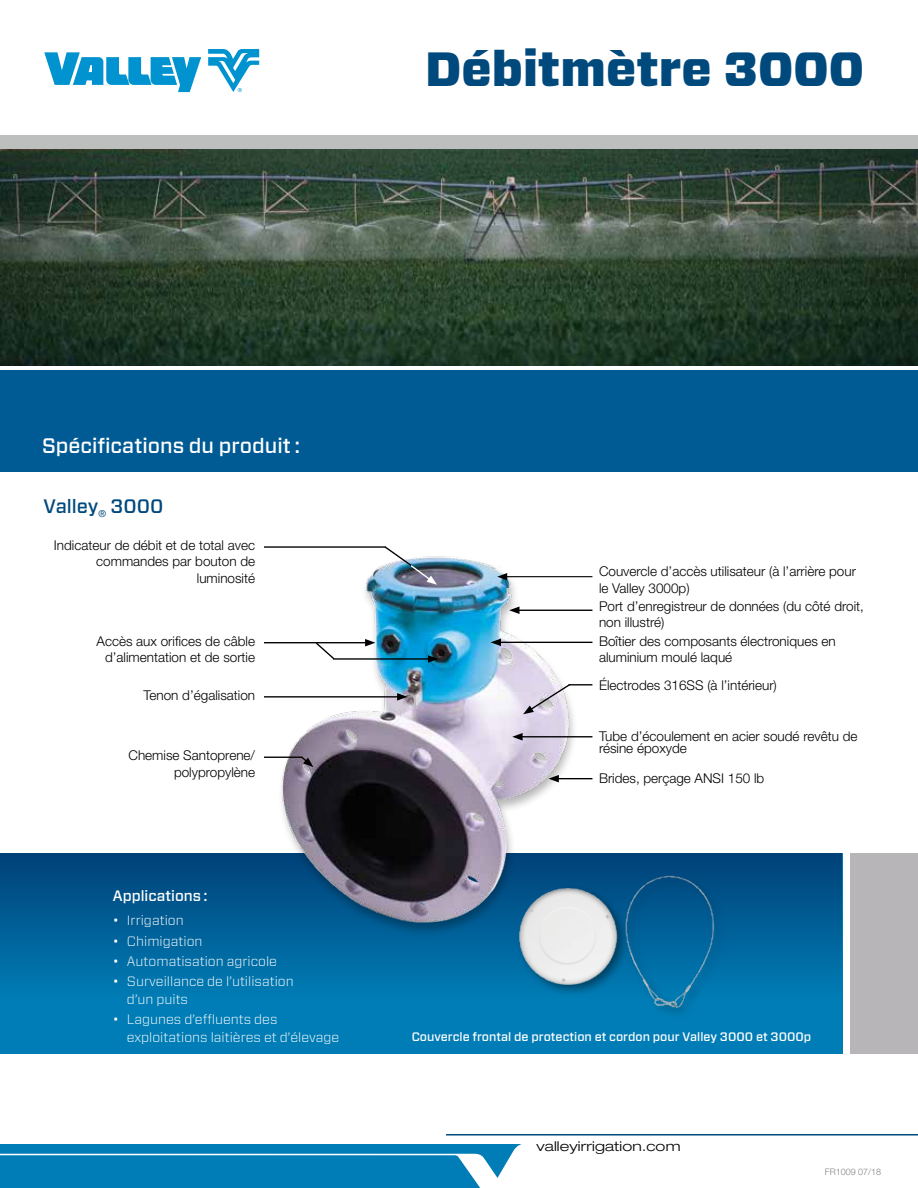
<style>
.page{position:relative;width:918px;height:1188px;background:#fff}
.page>*{position:absolute;margin:0;border:0;box-sizing:border-box;transform-origin:0 0}
.t1{font:900 48px "Forza";color:#00497c}
.t2{font:500 21px "Forza";color:#fff}
.t3{font:500 19.5px "Forza";color:#00497c}
.t4{font:500 15px "Forza";color:#fff}
.t5{font:300 13.5px/16.2px "Helvetica Neue LT Pro";color:#000}
.t6{font:300 13.5px/18px "Forza";color:#fff}
.t7{font:300 expanded 13.5px "Helvetica Neue LT Pro";letter-spacing:.01em;color:#000;scale:1.1 1}
.t8{font:500 12.3px "Forza";color:#fff}
.t9{font:300 9px "Helvetica Neue LT Pro";color:#808285}
</style>
<div class="page">
<hr style="left:446px;top:1134px;width:472px;height:2px;background:#00497c">
<div style="left:0;top:370px;width:918px;height:102px;background:#005b94"></div>
<div style="left:0;top:854px;width:842px;height:200px;background:#007db6"></div>
<div style="left:0;top:854px;width:842px;height:144px;background:linear-gradient(to bottom,#004278,#007cb4)"></div>
<svg style="left:0;top:1144px;width:522px;height:44px;background:#1889bd"></svg>
<svg style="left:208px;top:49px;width:51px;height:43px"></svg>
<svg style="left:44px;top:52px;width:157px;height:40px"></svg>
<img style="left:273px;top:556px;width:310px;height:393px">
<hr style="left:520px;top:736px;width:72px;height:1px;background:#000">
<svg style="left:512px;top:733px;width:11px;height:8px"></svg>
<hr style="left:499px;top:642px;width:93px;height:1px;background:#000">
<svg style="left:491px;top:639px;width:10px;height:7px"></svg>
<hr style="left:264px;top:696px;width:135px;height:2px;background:#000">
<svg style="left:397px;top:693px;width:10px;height:8px"></svg>
<hr style="left:505px;top:576px;width:87px;height:1px;background:#000">
<svg style="left:497px;top:573px;width:10px;height:7px"></svg>
<hr style="left:557px;top:778px;width:35px;height:1px;background:#000">
<svg style="left:549px;top:775px;width:10px;height:7px"></svg>
<svg style="left:523px;top:683px;width:69px;height:31px"></svg>
<hr style="left:264px;top:642px;width:103px;height:1px;background:#000">
<svg style="left:365px;top:639px;width:10px;height:7px"></svg>
<hr style="left:333px;top:658px;width:97px;height:2px;background:#000">
<svg style="left:428px;top:655px;width:10px;height:8px"></svg>
<svg style="left:314px;top:641px;width:22px;height:20px"></svg>
<hr style="left:264px;top:546px;width:122px;height:2px;background:#000">
<svg style="left:383px;top:546px;width:54px;height:39px"></svg>
<hr style="left:264px;top:757px;width:38px;height:1px;background:#000">
<svg style="left:300px;top:755px;width:13px;height:12px"></svg>
<hr style="left:517px;top:610px;width:75px;height:1px;background:#000">
<svg style="left:509px;top:606px;width:11px;height:8px"></svg>
<div style="left:516px;top:872px;width:211px;height:148px;background:#000;opacity:.42"></div>
<img style="left:513px;top:872px;width:204px;height:141px">
<div style="left:850px;top:854px;width:68px;height:200px;background:#b7b5b7"></div>
<img style="left:0;top:149px;width:918px;height:216px">
<div style="left:0;top:136px;width:918px;height:13px;background:#bdbfbf"></div>
<h1 class="t1" style="left:425px;top:37px;width:440px">Débitmètre 3000</h1>
<h2 class="t2" style="left:42px;top:432px;width:260px">Spécifications du produit :</h2>
<h3 class="t3" style="left:44px;top:493px;width:121px">Valley<sub>®</sub> 3000</h3>
<p class="t5" style="left:54px;top:537px;width:203px;text-align:right">Indicateur de débit et de total avec commandes par bouton de luminosité</p>
<p class="t5" style="left:97px;top:633px;width:160px;text-align:right">Accès aux orifices de câble d’alimentation et de sortie</p>
<p class="t5" style="left:144px;top:687px;width:113px">Tenon d’égalisation</p>
<p class="t5" style="left:129px;top:747px;width:128px;text-align:right">Chemise Santoprene/ polypropylène</p>
<p class="t4" style="left:113px;top:886px;width:96px">Applications :</p>
<p class="t6" style="left:113px;top:911px;width:72px">• Irrigation</p>
<p class="t6" style="left:113px;top:931px;width:91px">• Chimigation</p>
<p class="t6" style="left:113px;top:952px;width:166px">• Automatisation agricole</p>
<p class="t6" style="left:127px;top:972px;width:168px;text-indent:-14px">• Surveillance de l’utilisation d’un puits</p>
<p class="t6" style="left:127px;top:1010px;width:214px;text-indent:-14px">• Lagunes d’effluents des exploitations laitières et d’élevage</p>
<p class="t5" style="left:599px;top:563px;width:258px">Couvercle d’accès utilisateur (à l’arrière pour le Valley 3000p)</p>
<p class="t5" style="left:599px;top:598px;width:266px">Port d’enregistreur de données (du côté droit, non illustré)</p>
<p class="t5" style="left:599px;top:633px;width:238px">Boîtier des composants électroniques en aluminium moulé laqué</p>
<p class="t5" style="left:599px;top:677px;width:179px">Électrodes 316SS (à l’intérieur)</p>
<p class="t5" style="left:599px;top:729px;width:260px;line-height:12.3px">Tube d’écoulement en acier soudé revêtu de résine époxyde</p>
<p class="t5" style="left:599px;top:770px;width:167px">Brides, perçage ANSI 150 lb</p>
<p class="t8" style="left:412px;top:1028px;width:401px">Couvercle frontal de protection et cordon pour Valley 3000 et 3000p</p>
<p class="t7" style="left:536px;top:1138px;width:133px">valleyirrigation.com</p>
<p class="t9" style="left:825px;top:1166px;width:58px">FR1009 07/18</p>
</div>
